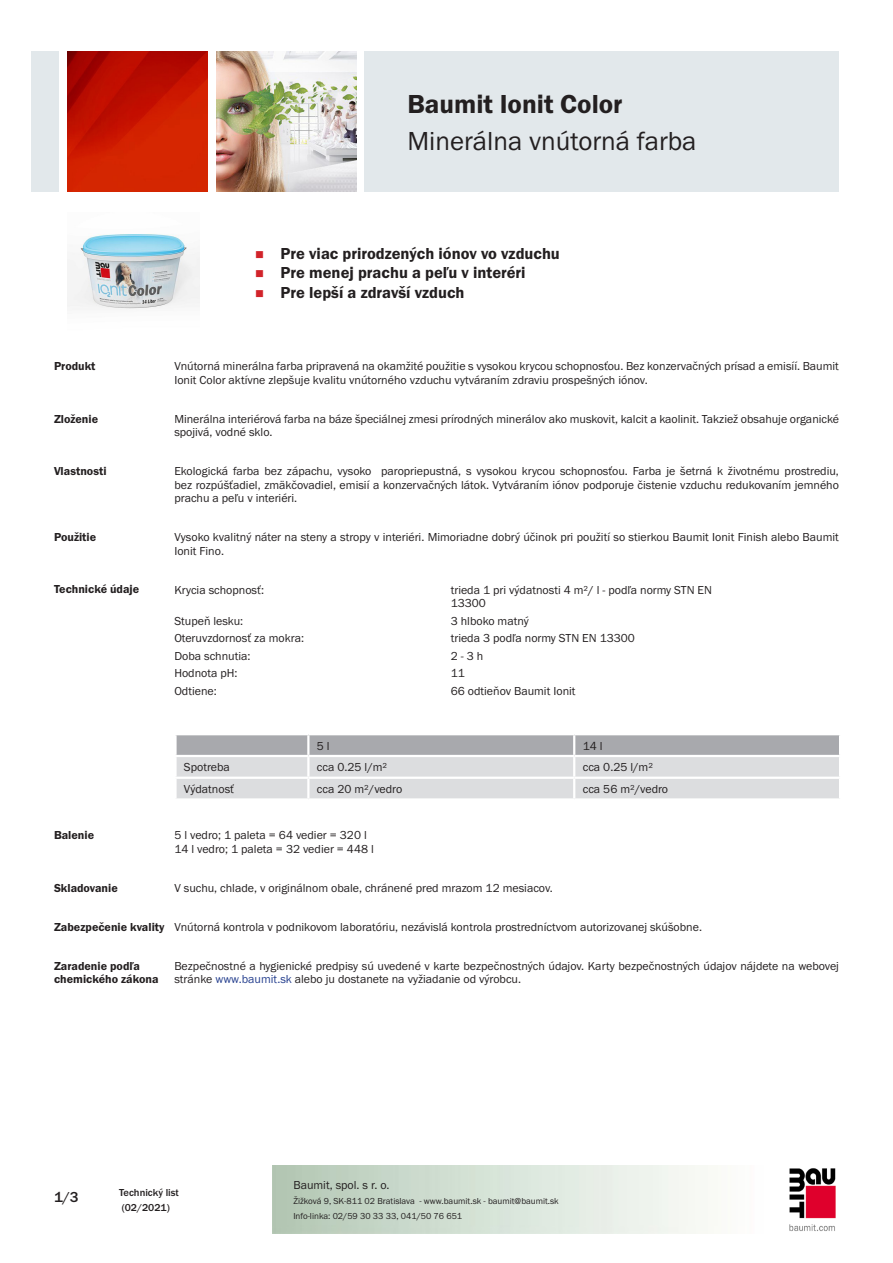
<style>
.page{position:relative;width:893px;height:1263px;background:#fff}
.page>*{position:absolute;margin:0;border:0;box-sizing:border-box;transform-origin:0 0}
.PDS_Produktname_Land{font:27px "BM Franklin Gothic URW Boo";color:#231f20}
.PDS_Produktname{font:27px "BM Franklin Gothic URW Dem";color:#231f20}
.t1{font:16.5px "BM Franklin Gothic URW Dem";color:#231f20}
.t2{font:500 15px "BM Franklin Gothic URW";color:#231f20}
.PDS_Standard{font:12px/13.5px "BM Franklin Gothic URW Boo";color:#231f20}
.PDS_Standard_linksbü{font:12px/13.5px "BM Franklin Gothic URW Boo";color:#231f20}
.PDS_Header{font:12px/13.5px "BM Franklin Gothic URW Dem";color:#231f20}
.t3{font:500 10.5px/15px "BM Franklin Gothic URW";color:#231f20}
.t4{font:9px/15px "BM Franklin Gothic URW Boo";color:#231f20}
.s1{color:#253f8e}
</style>
<div class="page">
<img style="left:789px;top:1168px;width:47px;height:63px">
<div style="left:32px;top:51px;width:27px;height:140px;background:#e2e8eb"></div>
<img style="left:68px;top:52px;width:140px;height:139px">
<img style="left:216px;top:51px;width:141px;height:140px">
<div style="left:365px;top:51px;width:474px;height:140px;background:#e2e8eb"></div>
<img style="left:67px;top:234px;width:133px;height:76px">
<svg style="left:175px;top:734px;width:665px;height:65px"></svg>
<hr style="left:574px;top:798px;width:267px;height:3px;background:#fff">
<p class="PDS_Produktname" style="left:407px;top:87px;width:217px">Baumit Ionit Color</p>
<p class="PDS_Produktname_Land" style="left:407px;top:124px;width:291px">Minerálna vnútorná farba</p>
<p class="t1" style="left:281px;top:243px;width:281px">Pre viac prirodzených iónov vo vzduchu</p>
<p class="t1" style="left:281px;top:263px;width:246px">Pre menej prachu a peľu v interéri</p>
<p class="t1" style="left:281px;top:282px;width:185px">Pre lepší a zdravší vzduch</p>
<p class="PDS_Header" style="left:54px;top:360px;width:43px">Produkt</p>
<p class="PDS_Standard" style="left:174px;top:360px;width:666px">Vnútorná minerálna farba pripravená na okamžité použitie s vysokou krycou schopnosťou. Bez konzervačných prísad a emisíí. Baumit<br>Ionit Color aktívne zlepšuje kvalitu vnútorného vzduchu vytváraním zdraviu prospešných iónov.</p>
<p class="PDS_Header" style="left:54px;top:412px;width:46px">Zloženie</p>
<p class="PDS_Standard" style="left:174px;top:412px;width:666px">Minerálna interiérová farba na báze špeciálnej zmesi prírodných minerálov ako muskovit, kalcit a kaolinit. Takziež obsahuje organické spojivá, vodné sklo.</p>
<p class="PDS_Header" style="left:54px;top:465px;width:54px">Vlastnosti</p>
<p class="PDS_Standard" style="left:174px;top:465px;width:666px;text-align:justify">Ekologická farba bez zápachu, vysoko paropriepustná, s vysokou krycou schopnosťou. Farba je šetrná k životnému prostrediu, bez rozpúšťadiel, zmäkčovadiel, emisií a konzervačných látok. Vytváraním iónov podporuje čistenie vzduchu redukovaním jemného prachu a peľu v interiéri.</p>
<p class="PDS_Header" style="left:54px;top:530px;width:44px">Použitie</p>
<p class="PDS_Standard" style="left:174px;top:530px;width:666px">Vysoko kvalitný náter na steny a stropy v interiéri. Mimoriadne dobrý účinok pri použití so stierkou Baumit Ionit Finish alebo Baumit<br>Ionit Fino.</p>
<p class="PDS_Header" style="left:54px;top:583px;width:87px">Technické údaje</p>
<p class="PDS_Standard_linksbü" style="left:174px;top:583px;width:91px">Krycia schopnosť:</p>
<p class="PDS_Standard_linksbü" style="left:451px;top:583px;width:263px">trieda 1 pri výdatnosti 4 m²/ l - podľa normy STN EN<br>13300</p>
<p class="PDS_Standard_linksbü" style="left:174px;top:614px;width:70px">Stupeň lesku:</p>
<p class="PDS_Standard_linksbü" style="left:451px;top:614px;width:80px">3 hlboko matný</p>
<p class="PDS_Standard_linksbü" style="left:174px;top:631px;width:131px">Oteruvzdornosť za mokra:</p>
<p class="PDS_Standard_linksbü" style="left:451px;top:631px;width:186px">trieda 3 podľa normy STN EN 13300</p>
<p class="PDS_Standard_linksbü" style="left:174px;top:649px;width:78px">Doba schnutia:</p>
<p class="PDS_Standard_linksbü" style="left:451px;top:649px;width:34px">2 - 3 h</p>
<p class="PDS_Standard_linksbü" style="left:174px;top:666px;width:65px">Hodnota pH:</p>
<p class="PDS_Standard_linksbü" style="left:451px;top:666px;width:16px">11</p>
<p class="PDS_Standard_linksbü" style="left:174px;top:684px;width:44px">Odtiene:</p>
<p class="PDS_Standard_linksbü" style="left:451px;top:684px;width:126px">66 odtieňov Baumit Ionit</p>
<p class="PDS_Standard_linksbü" style="left:317px;top:739px;width:14px">5 l</p>
<p class="PDS_Standard_linksbü" style="left:583px;top:739px;width:21px">14 l</p>
<p class="PDS_Standard_linksbü" style="left:184px;top:761px;width:47px">Spotreba</p>
<p class="PDS_Standard_linksbü" style="left:317px;top:761px;width:72px">cca 0.25 l/m²</p>
<p class="PDS_Standard_linksbü" style="left:583px;top:761px;width:72px">cca 0.25 l/m²</p>
<p class="PDS_Standard_linksbü" style="left:184px;top:782px;width:52px">Výdatnosť</p>
<p class="PDS_Standard_linksbü" style="left:317px;top:782px;width:87px">cca 20 m²/vedro</p>
<p class="PDS_Standard_linksbü" style="left:583px;top:782px;width:87px">cca 56 m²/vedro</p>
<p class="PDS_Header" style="left:54px;top:829px;width:42px">Balenie</p>
<p class="PDS_Standard" style="left:174px;top:829px;width:194px">5 l vedro; 1 paleta = 64 vedier = 320 l</p>
<p class="PDS_Standard" style="left:174px;top:842px;width:201px">14 l vedro; 1 paleta = 32 vedier = 448 l</p>
<p class="PDS_Header" style="left:54px;top:881px;width:65px">Skladovanie</p>
<p class="PDS_Standard" style="left:174px;top:881px;width:380px">V suchu, chlade, v originálnom obale, chránené pred mrazom 12 mesiacov.</p>
<p class="PDS_Header" style="left:54px;top:920px;width:112px">Zabezpečenie kvality</p>
<p class="PDS_Standard" style="left:174px;top:920px;width:529px">Vnútorná kontrola v podnikovom laboratóriu, nezávislá kontrola prostredníctvom autorizovanej skúšobne.</p>
<p class="PDS_Header" style="left:54px;top:959px;width:106px">Zaradenie podľa chemického zákona</p>
<p class="PDS_Standard" style="left:174px;top:959px;width:666px">Bezpečnostné a hygienické predpisy sú uvedené v karte bezpečnostných údajov. Karty bezpečnostných údajov nájdete na webovej stránke <span class="s1">www.baumit.sk</span> alebo ju dostanete na vyžiadanie od výrobcu.</p>
<p class="t2" style="left:54px;top:1188px;width:26px">1/3</p>
<p class="t3" style="left:119px;top:1185px;width:61px">Technický list (02/2021)</p>
<p class="PDS_Standard" style="left:293px;top:1178px;width:98px">Baumit, spol. s r. o.</p>
<p class="t4" style="left:293px;top:1193px;width:267px">Žižková 9, SK-811 02 Bratislava - www.baumit.sk - baumit@baumit.sk<br>Info-linka: 02/59 30 33 33, 041/50 76 651</p>
</div>
